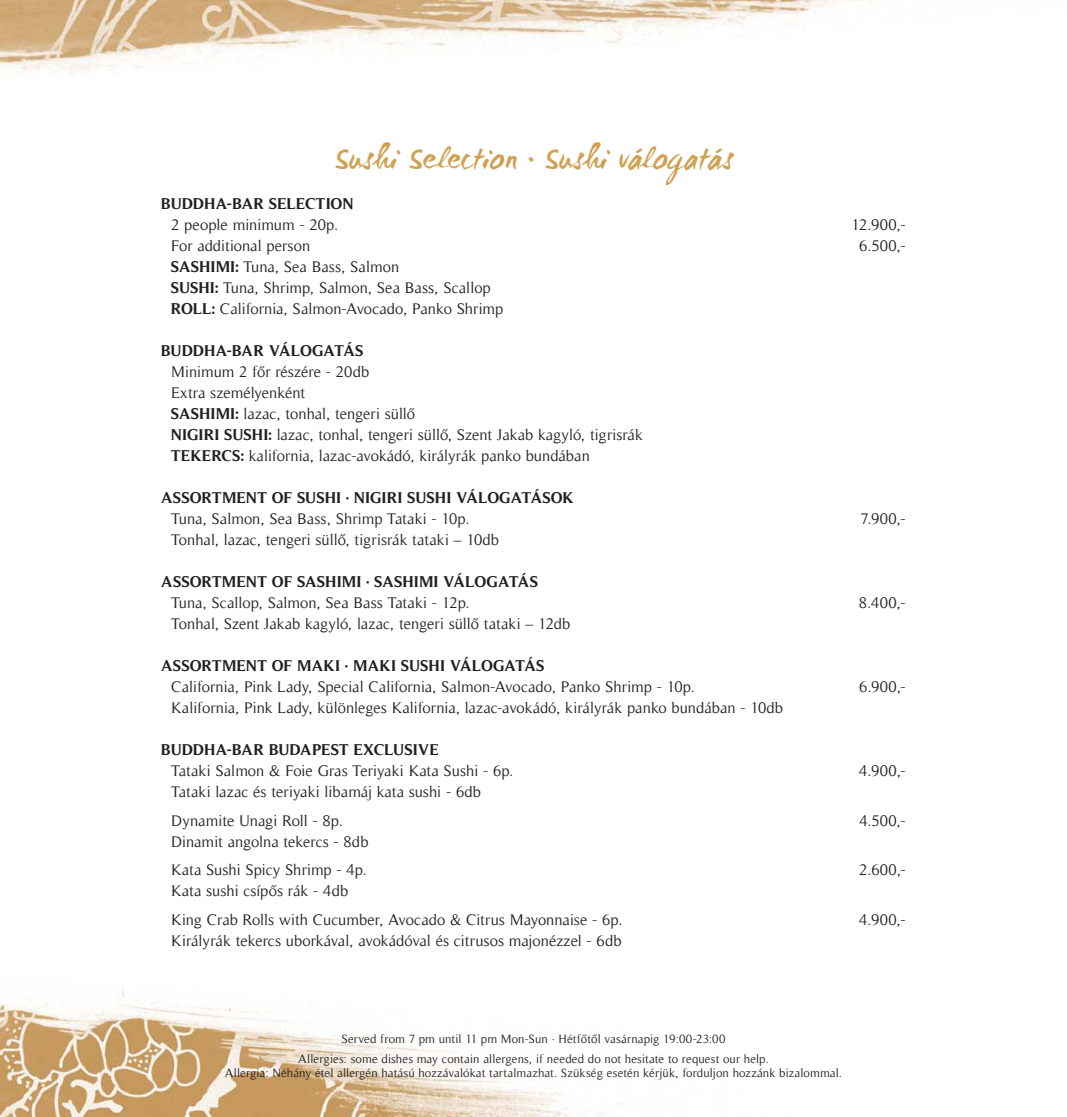
<style>
.page{position:relative;width:1067px;height:1117px;background:#fff}
.page>*{position:absolute;margin:0;border:0;box-sizing:border-box;transform-origin:0 0}
.t1{font:31.5px "WC Mano Negra Bta";letter-spacing:.01em;color:#cfa253}
.t2{font:15.75px/21px "Timeless";color:#231f20}
.t3{font:700 15.75px/21px "Timeless";letter-spacing:.005em;color:#231f20;text-align:center}
.t4{font:12.25px/19.6px "Timeless";letter-spacing:.01em;color:#231f20;text-align:center}
.s1{font-weight:400}
.s2{font-weight:700}
</style>
<div class="page">
<img style="left:0;top:0;width:872px;height:1116px">
<p class="t1" style="left:334px;top:139px;width:401px">Sushi Selection · Sushi válogatás</p>
<p class="t3" style="left:161px;top:192px;width:194px">BUDDHA-BAR SELECTION<br><span class="s1">2 people minimum - 20p.</span></p>
<p class="t2" style="left:851px;top:214px;width:56px">12.900,-</p>
<p class="t2" style="left:171px;top:235px;width:140px">For additional person</p>
<p class="t2" style="left:859px;top:235px;width:48px">6.500,-</p>
<p class="t2" style="left:171px;top:256px;width:334px"><span class="s2">SASHIMI:</span> Tuna, Sea Bass, Salmon<br><span class="s2">SUSHI:</span> Tuna, Shrimp, Salmon, Sea Bass, Scallop<br><span class="s2">ROLL:</span> California, Salmon-Avocado, Panko Shrimp</p>
<p class="t2" style="left:171px;top:340px;width:473px;text-indent:-10px"><span class="s2">BUDDHA-BAR VÁLOGATÁS<br></span>Minimum 2 főr részére - 20db<br>Extra személyenként<br><span class="s2">SASHIMI:</span> lazac, tonhal, tengeri süllő<br><span class="s2">NIGIRI SUSHI:</span> lazac, tonhal, tengeri süllő, Szent Jakab kagyló, tigrisrák <span class="s2">TEKERCS:</span> kalifornia, lazac-avokádó, királyrák panko bundában</p>
<p class="t3" style="left:171px;top:486px;width:405px;text-align:left;text-indent:-10px">ASSORTMENT OF SUSHI · NIGIRI SUSHI VÁLOGATÁSOK<br><span class="s1">Tuna, Salmon, Sea Bass, Shrimp Tataki - 10p.</span></p>
<p class="t2" style="left:860px;top:507px;width:47px">7.900,-</p>
<p class="t2" style="left:171px;top:528px;width:329px">Tonhal, lazac, tengeri süllő, tigrisrák tataki – 10db</p>
<p class="t2" style="left:171px;top:570px;width:368px;text-indent:-10px"><span class="s2">ASSORTMENT OF SASHIMI · SASHIMI VÁLOGATÁS<br></span>Tuna, Scallop, Salmon, Sea Bass Tataki - 12p.</p>
<p class="t2" style="left:171px;top:612px;width:401px">Tonhal, Szent Jakab kagyló, lazac, tengeri süllő tataki – 12db</p>
<p class="t2" style="left:171px;top:654px;width:525px;text-indent:-10px"><span class="s2">ASSORTMENT OF MAKI · MAKI SUSHI VÁLOGATÁS<br></span>California, Pink Lady, Special California, Salmon-Avocado, Panko Shrimp - 10p.</p>
<p class="t2" style="left:171px;top:696px;width:613px">Kalifornia, Pink Lady, különleges Kalifornia, lazac-avokádó, királyrák panko bundában - 10db</p>
<p class="t2" style="left:171px;top:738px;width:344px;text-indent:-10px"><span class="s2">BUDDHA-BAR BUDAPEST EXCLUSIVE<br></span>Tataki Salmon &amp; Foie Gras Teriyaki Kata Sushi - 6p.</p>
<p class="t2" style="left:171px;top:777px;width:311px;line-height:28.5px">Tataki lazac és teriyaki libamáj kata sushi - 6db<br>Dynamite Unagi Roll - 8p.</p>
<p class="t2" style="left:171px;top:826px;width:199px;line-height:28.5px">Dinamit angolna tekercs - 8db<br>Kata Sushi Spicy Shrimp - 4p.</p>
<p class="t2" style="left:171px;top:876px;width:453px;line-height:28.5px">Kata sushi csípős rák - 4db<br>King Crab Rolls with Cucumber, Avocado &amp; Citrus Mayonnaise - 6p.</p>
<p class="t2" style="left:171px;top:929px;width:452px">Királyrák tekercs uborkával, avokádóval és citrusos majonézzel - 6db</p>
<p class="t2" style="left:858px;top:591px;width:48px">8.400,-</p>
<p class="t2" style="left:859px;top:675px;width:48px">6.900,-</p>
<p class="t2" style="left:859px;top:759px;width:48px">4.900,-</p>
<p class="t2" style="left:859px;top:809px;width:48px">4.500,-</p>
<p class="t2" style="left:859px;top:858px;width:48px">2.600,-</p>
<p class="t2" style="left:859px;top:908px;width:48px">4.900,-</p>
<p class="t4" style="left:298px;top:1028px;width:472px">Served from 7 pm until 11 pm Mon-Sun · Hétfőtől vasárnapig 19:00-23:00<br>Allergies: some dishes may contain allergens, if needed do not hesitate to request our help.</p>
<p class="t4" style="left:225px;top:1062px;width:619px">Allergia: Néhány étel allergén hatású hozzávalókat tartalmazhat. Szükség esetén kérjük, forduljon hozzánk bizalommal.</p>
</div>
